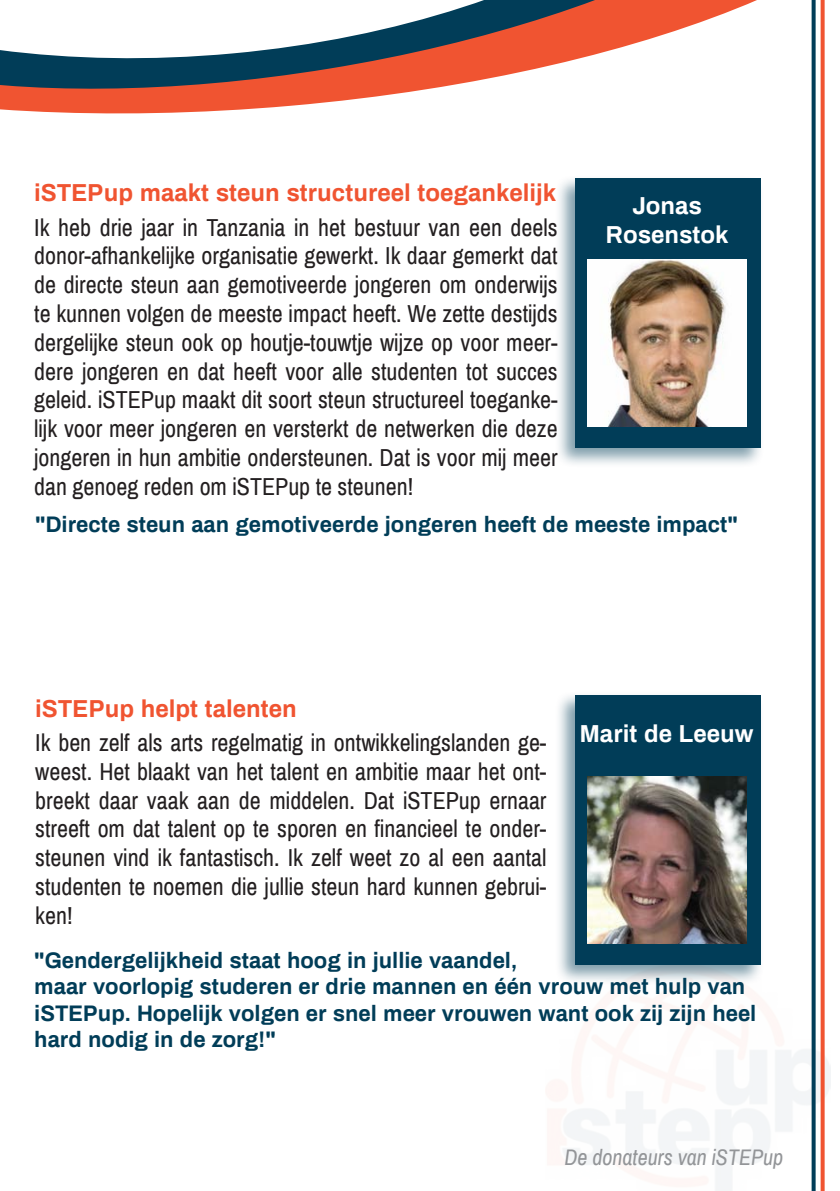
<style>
.page{position:relative;width:840px;height:1191px;background:#fff}
.page>*{position:absolute;margin:0;border:0;box-sizing:border-box;transform-origin:0 0}
.Broodtekst{font:24px/28.8px "Archivo Narrow";color:#231f20;text-align:justify}
.koptekst_oranje{font:700 24px "Archivo";color:#f05431}
.koptekst_wit{font:700 24px "Archivo";color:#fff}
.quote{font:700 22px/26.4px "Archivo";color:#013d58}
.t1{font:italic 22px "Archivo Narrow";color:#939598}
</style>
<div class="page">
<svg style="left:0;top:0;width:825px;height:120px"></svg>
<svg style="left:0;top:0;width:811px;height:84px"></svg>
<img style="left:549px;top:963px;width:280px;height:228px">
<svg style="left:811px;top:0;width:4px;height:1191px;background:#275a71"></svg>
<svg style="left:820px;top:0;width:4px;height:1191px;background:#f26e51"></svg>
<div style="left:554px;top:691px;width:210px;height:293px;background:#013d58;opacity:.5"></div>
<div style="left:574px;top:695px;width:186px;height:269px;background:#013d58"></div>
<img style="left:587px;top:776px;width:158px;height:167px">
<div style="left:554px;top:174px;width:210px;height:294px;background:#013d58;opacity:.5"></div>
<div style="left:574px;top:179px;width:186px;height:269px;background:#013d58"></div>
<img style="left:587px;top:259px;width:158px;height:168px">
<p class="koptekst_oranje" style="left:34px;top:176px;width:523px">iSTEPup maakt steun structureel toegankelijk</p>
<p class="Broodtekst" style="left:34px;top:213px;width:524px">Ik heb drie jaar in Tanzania in het bestuur van een deels donor-afhankelijke organisatie gewerkt. Ik daar gemerkt dat de directe steun aan gemotiveerde jongeren om onderwijs te kunnen volgen de meeste impact heeft. We zette destijds dergelijke steun ook op houtje-touwtje wijze op voor meer&shy;dere jongeren en dat heeft voor alle studenten tot succes geleid. iSTEPup maakt dit soort steun structureel toeganke&shy;lijk voor meer jongeren en versterkt de netwerken die deze jongeren in hun ambitie ondersteunen. Dat is voor mij meer dan genoeg reden om iSTEPup te steunen!</p>
<p class="quote" style="left:35px;top:511px;width:703px">"Directe steun aan gemotiveerde jongeren heeft de meeste impact"</p>
<p class="koptekst_wit" style="left:632px;top:189px;width:71px">Jonas</p>
<p class="koptekst_wit" style="left:605px;top:218px;width:124px">Rosenstok</p>
<p class="koptekst_oranje" style="left:35px;top:691px;width:263px">iSTEPup helpt talenten</p>
<p class="Broodtekst" style="left:35px;top:728px;width:512px">Ik ben zelf als arts regelmatig in ontwikkelingslanden ge&shy;weest. Het blaakt van het talent en ambitie maar het ont&shy;breekt daar vaak aan de middelen. Dat iSTEPup ernaar streeft om dat talent op te sporen en financieel te onder&shy;steunen vind ik fantastisch. Ik zelf weet zo al een aantal studenten te noemen die jullie steun hard kunnen gebrui&shy;ken!</p>
<p class="quote" style="left:34px;top:946px;width:723px">"Gendergelijkheid staat hoog in jullie vaandel,<br>maar voorlopig studeren er drie mannen en één vrouw met hulp van iSTEPup. Hopelijk volgen er snel meer vrouwen want ook zij zijn heel hard nodig in de zorg!"</p>
<p class="koptekst_wit" style="left:579px;top:717px;width:175px">Marit de Leeuw</p>
<p class="t1" style="left:564px;top:1143px;width:220px">De donateurs van iSTEPup</p>
</div>
